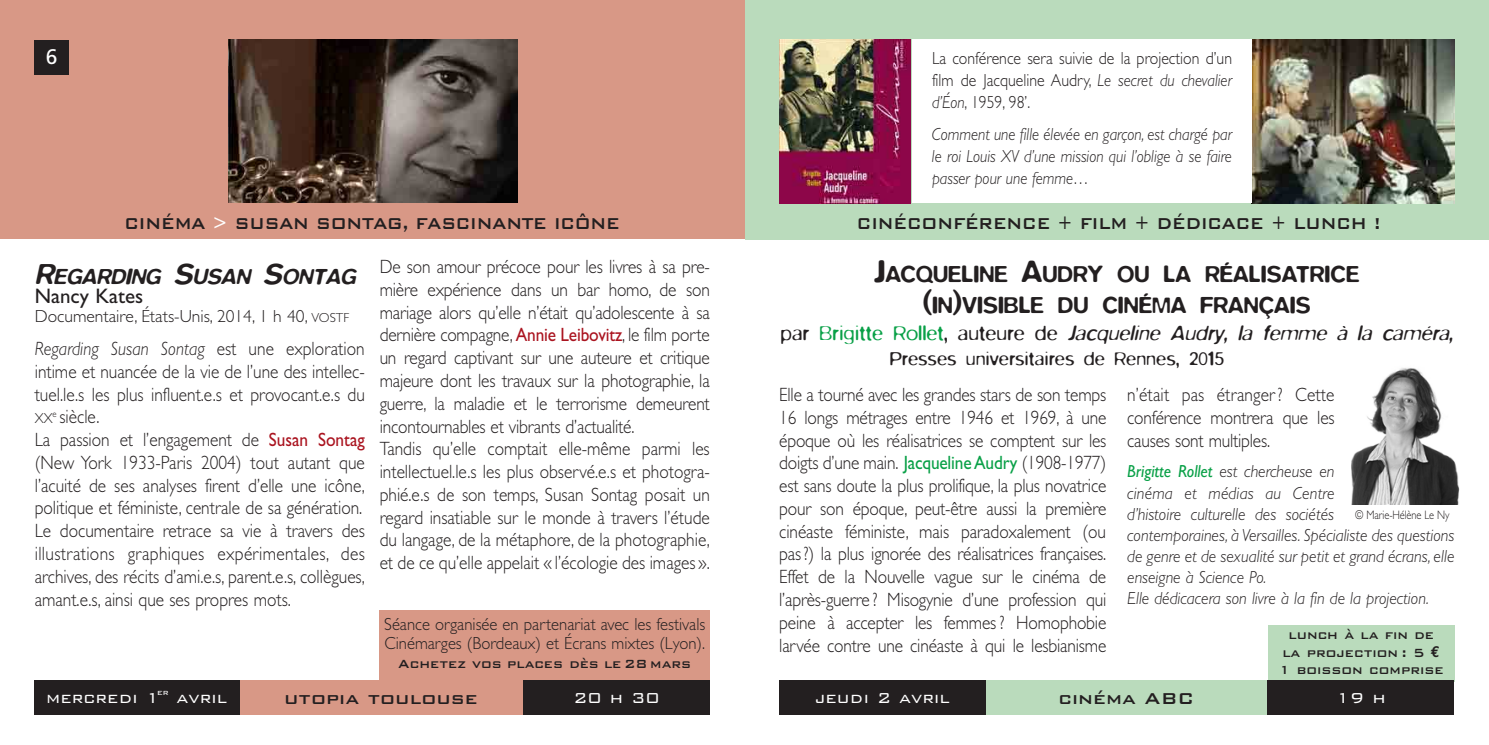
<style>
.page{position:relative;width:1489px;height:745px;background:#fff}
.page>*{position:absolute;margin:0;border:0;box-sizing:border-box;transform-origin:0 0}
.t1{font:500 23.62px/31.5px "Blur";color:#231f20;text-align:center}
.t2{font:italic 300 22.75px "Blur";color:#231f20}
.t3{font:italic 500 22.4px "Blur";color:#231f20}
.t4{font:500 21px "Bank Gothic";letter-spacing:-.04em;color:#231f20;scale:.9 1}
.t5{font:300 21px "Blur";color:#231f20}
.t6{font:500 21px "Bank Gothic";color:#231f20}
.t7{font:21px "Gill Sans";color:#231f20}
.t8{font:21px "Frutiger";color:#fff}
.t9{font:300 19.25px/22.8px "Gill Sans";color:#231f20;text-align:justify;scale:.9 1}
.t10{font:300 19.25px "Bank Gothic";color:#fff}
.t11{font:italic 300 17.5px/21px "Gill Sans";color:#231f20;scale:.95 1}
.t12{font:italic 300 17.5px/21.9px "Gill Sans";color:#231f20;text-align:justify;scale:.9 1}
.t13{font:300 17.5px/21.9px "Gill Sans";color:#231f20;text-align:justify;scale:.9 1}
.t14{font:300 17.5px/19.2px "Gill Sans";color:#231f20;scale:.95 1}
.t15{font:300 17.5px "Gill Sans";color:#231f20}
.t16{font:500 15.75px/17.5px "Bank Gothic";color:#231f20;text-align:center;scale:.95 1}
.t17{font:300 14.35px "Gill Sans";color:#231f20;scale:.9 1}
.t18{font:300 12.25px "Gill Sans";letter-spacing:-.01em;color:#231f20;scale:.85 1}
.s1{color:#fff}
.s2{font-style:italic}
.s3{font-size:31.5px}
.s4{font-style:normal}
.s5{font-style:normal;color:#09a047}
.s6{font-weight:400;color:#09a047}
.s7{font-weight:400;color:#aa1420}
.s8{font-size:29.75px}
.s9{font-size:13.12px}
.s10{font-family:"Euro Mono";font-weight:700}
</style>
<div class="page">
<div style="left:745px;top:0;width:743px;height:239px;background:#badbbc"></div>
<img style="left:779px;top:40px;width:131px;height:163px">
<img style="left:1251px;top:40px;width:202px;height:163px">
<div style="left:984px;top:680px;width:289px;height:34px;background:#badbbc"></div>
<div style="left:779px;top:680px;width:206px;height:34px;background:#231f20"></div>
<div style="left:1267px;top:624px;width:187px;height:57px;background:#badbbc"></div>
<img style="left:1351px;top:368px;width:109px;height:136px">
<div style="left:912px;top:40px;width:339px;height:163px;background:#fff"></div>
<div style="left:35px;top:680px;width:206px;height:34px;background:#231f20"></div>
<div style="left:0;top:0;width:745px;height:239px;background:#d89886"></div>
<img style="left:228px;top:40px;width:289px;height:162px">
<div style="left:34px;top:40px;width:35px;height:34px;background:#231f20"></div>
<div style="left:379px;top:610px;width:330px;height:70px;background:#d89886"></div>
<div style="left:240px;top:680px;width:289px;height:34px;background:#d89886"></div>
<div style="left:523px;top:680px;width:186px;height:34px;background:#231f20"></div>
<div style="left:1267px;top:680px;width:186px;height:34px;background:#231f20"></div>
<p class="t8" style="left:46px;top:48px;width:13px">6</p>
<p class="t4" style="left:124px;top:207px;width:552px">CINÉMA <span class="s1">&gt;</span> SUSAN SONTAG, FASCINANTE ICÔNE</p>
<p class="t13" style="left:932px;top:49px;width:335px">La conférence sera suivie de la projection d’un film de Jacqueline Audry, <span class="s2">Le secret du chevalier d’Éon</span>, 1959, 98’.</p>
<p class="t12" style="left:931px;top:125px;width:335px">Comment une fille élevée en garçon, est chargé par le roi Louis XV d’une mission qui l’oblige à se faire passer pour une femme…</p>
<p class="t4" style="left:856px;top:207px;width:584px">CINÉCONFÉRENCE + FILM + DÉDICACE + LUNCH !</p>
<p class="t1" style="left:874px;top:257px;width:486px"><span class="s3">J</span>ACQUELINE <span class="s3">A</span>UDRY OU LA RÉALISATRICE <span class="s3">(</span>IN<span class="s3">)</span>VISIBLE DU CINÉMA FRANÇAIS</p>
<p class="t2" style="left:780px;top:319px;width:673px"><span class="s4">par</span> <span class="s5">Brigitte Rollet</span><span class="s4">, auteure de</span> Jacqueline Audry, la femme à la caméra,</p>
<p class="t5" style="left:889px;top:345px;width:336px">Presses universitaires de Rennes, 2015</p>
<p class="t9" style="left:779px;top:384px;width:365px">Elle a tourné avec les grandes stars de son temps 16 longs métrages entre 1946 et 1969, à une époque où les réalisatrices se comptent sur les doigts d’une main. <span class="s6">Jacqueline Audry</span> (1908-1977) est sans doute la plus prolifique, la plus novatrice pour son époque, peut-être aussi la première cinéaste féministe, mais paradoxalement (ou pas?) la plus ignorée des réalisatrices françaises.<br>Effet de la Nouvelle vague sur le cinéma de l’après-guerre ? Misogynie d’une profession qui peine à accepter les femmes ? Homophobie larvée contre une cinéaste à qui le lesbianisme</p>
<p class="t9" style="left:1127px;top:384px;width:232px">n’était pas étranger? Cette conférence montrera que les causes sont multiples.</p>
<p class="t9" style="left:379px;top:257px;width:368px;text-align:left">De son amour précoce pour les livres à sa pre&shy;mière expérience dans un bar homo, de son mariage alors qu’elle n’était qu’adolescente à sa dernière compagne, <span class="s7">Annie Leibovitz</span>, le film porte un regard captivant sur une auteure et critique majeure dont les travaux sur la photographie, la guerre, la maladie et le terrorisme demeurent incontournables et vibrants d’actualité.<br>Tandis qu’elle comptait elle-même parmi les intellectuel.le.s les plus observé.e.s et photogra&shy;phié.e.s de son temps, Susan Sontag posait un regard insatiable sur le monde à travers l’étude du langage, de la métaphore, de la photographie, et de ce qu’elle appelait « l’écologie des images ».</p>
<p class="t3" style="left:35px;top:263px;width:326px"><span class="s8">R</span>EGARDING <span class="s8">S</span>USAN <span class="s8">S</span>ONTAG</p>
<p class="t7" style="left:35px;top:288px;width:110px">Nancy Kates</p>
<p class="t15" style="left:35px;top:309px;width:316px">Documentaire, États-Unis, 2014, 1 h 40, <span class="s9">VOSTF</span></p>
<p class="t9" style="left:35px;top:339px;width:368px"><span class="s2">Regarding Susan Sontag</span> est une exploration intime et nuancée de la vie de l’une des intellec&shy;tuel.le.s les plus influent.e.s et provocant.e.s du</p>
<p class="t17" style="left:35px;top:413px;width:21px">XX</p>
<p class="t9" style="left:35px;top:407px;width:368px;text-align:left;text-indent:18px"><sup>e</sup> siècle.<br>La passion et l’engagement de <span class="s7">Susan Sontag </span>(New York 1933-Paris 2004) tout autant que l’acuité de ses analyses firent d’elle une icône, politique et féministe, centrale de sa génération.<br>Le documentaire retrace sa vie à travers des illustrations graphiques expérimentales, des archives, des récits d’ami.e.s, parent.e.s, collègues, amant.e.s, ainsi que ses propres mots.</p>
<p class="t11" style="left:1127px;top:462px;width:346px"><span class="s6">Brigitte Rollet</span> est chercheuse en<br>cinéma et médias au Centre<br>d’histoire culturelle des sociétés<br>contemporaines, à Versailles. Spécialiste des questions de genre et de sexualité sur petit et grand écrans, elle enseigne à Science Po.<br>Elle dédicacera son livre à la fin de la projection.</p>
<p class="t18" style="left:1355px;top:510px;width:112px">© Marie-Hélène Le Ny</p>
<p class="t14" style="left:384px;top:615px;width:339px">Séance organisée en partenariat avec les festivals<br>Cinémarges (Bordeaux) et Écrans mixtes (Lyon).</p>
<p class="t16" style="left:398px;top:653px;width:310px">Achetez vos places dès le 28 mars</p>
<p class="t6" style="left:284px;top:682px;width:195px">utopia toulouse</p>
<p class="t10" style="left:573px;top:682px;width:88px">20 h 30</p>
<p class="t10" style="left:1335px;top:682px;width:52px">19 h</p>
<p class="t16" style="left:1278px;top:624px;width:175px">lunch à la fin de la projection : 5 <span class="s10">€<br></span>1 boisson comprise</p>
<p class="t10" style="left:814px;top:682px;width:136px">jeudi 2 avril</p>
<p class="t6" style="left:1058px;top:682px;width:137px">cinéma ABC</p>
<p class="t10" style="left:46px;top:682px;width:182px">mercredi 1<sup>er</sup> avril</p>
</div>
